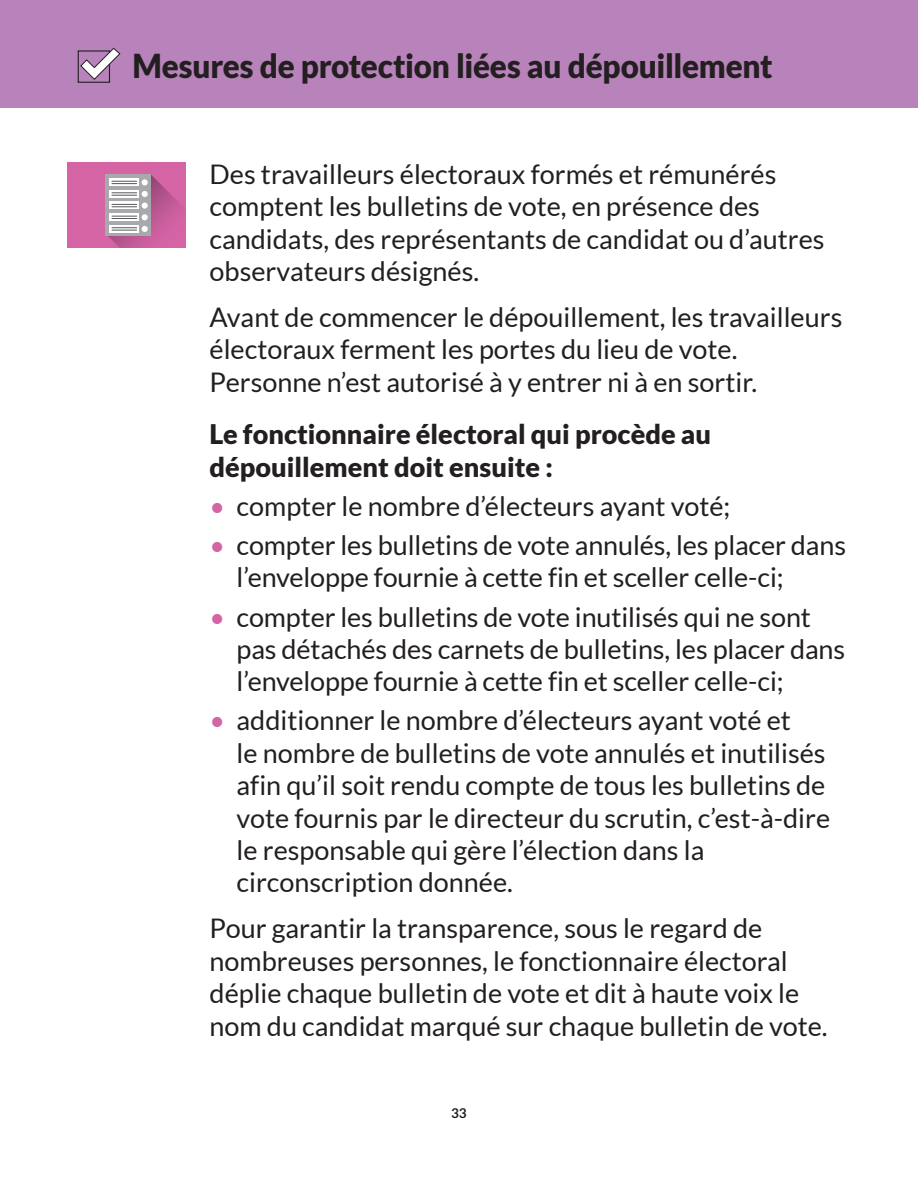
<style>
.page{position:relative;width:918px;height:1188px;background:#fff}
.page>*{position:absolute;margin:0;border:0;box-sizing:border-box;transform-origin:0 0}
.Heading_x{font:900 33px "Lato";letter-spacing:-.005em;color:#231f20;scale:.95 1}
.Body_text_good{font:27px/32.4px "Lato";color:#231f20}
.Body_text_good-2{font:900 27px/32.4px "Lato";color:#231f20}
.t1{font:700 13.5px "Lato";color:#231f20}
.s1{color:#d564a5}
</style>
<div class="page">
<div style="left:0;top:0;width:918px;height:108px;background:#b783ba"></div>
<div style="left:78px;top:50px;width:32px;height:33px;border:1px solid #231f20"></div>
<svg style="left:80px;top:47px;width:41px;height:33px"></svg>
<div style="left:68px;top:162px;width:118px;height:85px;background:#d564a5"></div>
<svg style="left:105px;top:174px;width:76px;height:73px"></svg>
<p class="Heading_x" style="left:132px;top:47px;width:676px">Mesures de protection liées au dépouillement</p>
<p class="Body_text_good" style="left:210px;top:158px;width:617px">Des travailleurs électoraux formés et rémunérés comptent les bulletins de vote, en présence des candidats, des représentants de candidat ou d’autres observateurs désignés.</p>
<p class="Body_text_good" style="left:210px;top:301px;width:634px">Avant de commencer le dépouillement, les travailleurs électoraux ferment les portes du lieu de vote.<br>Personne n’est autorisé à y entrer ni à en sortir.</p>
<p class="Body_text_good-2" style="left:210px;top:418px;width:503px">Le fonctionnaire électoral qui procède au dépouillement doit ensuite :</p>
<p class="Body_text_good" style="left:210px;top:490px;width:522px"><span class="s1">•</span> compter le nombre d’électeurs ayant voté;</p>
<p class="Body_text_good" style="left:237px;top:529px;width:611px;text-indent:-27px"><span class="s1">•</span> compter les bulletins de vote annulés, les placer dans l’enveloppe fournie à cette fin et sceller celle-ci;</p>
<p class="Body_text_good" style="left:237px;top:600px;width:610px;text-indent:-27px"><span class="s1">•</span> compter les bulletins de vote inutilisés qui ne sont pas détachés des carnets de bulletins, les placer dans l’enveloppe fournie à cette fin et sceller celle-ci;</p>
<p class="Body_text_good" style="left:237px;top:704px;width:595px;text-indent:-27px"><span class="s1">•</span> additionner le nombre d’électeurs ayant voté et<br>le nombre de bulletins de vote annulés et inutilisés afin qu’il soit rendu compte de tous les bulletins de vote fournis par le directeur du scrutin, c’est-à-dire le responsable qui gère l’élection dans la circonscription donnée.</p>
<p class="Body_text_good" style="left:210px;top:912px;width:620px">Pour garantir la transparence, sous le regard de nombreuses personnes, le fonctionnaire électoral déplie chaque bulletin de vote et dit à haute voix le nom du candidat marqué sur chaque bulletin de vote.</p>
<p class="t1" style="left:451px;top:1105px;width:17px">33</p>
</div>
